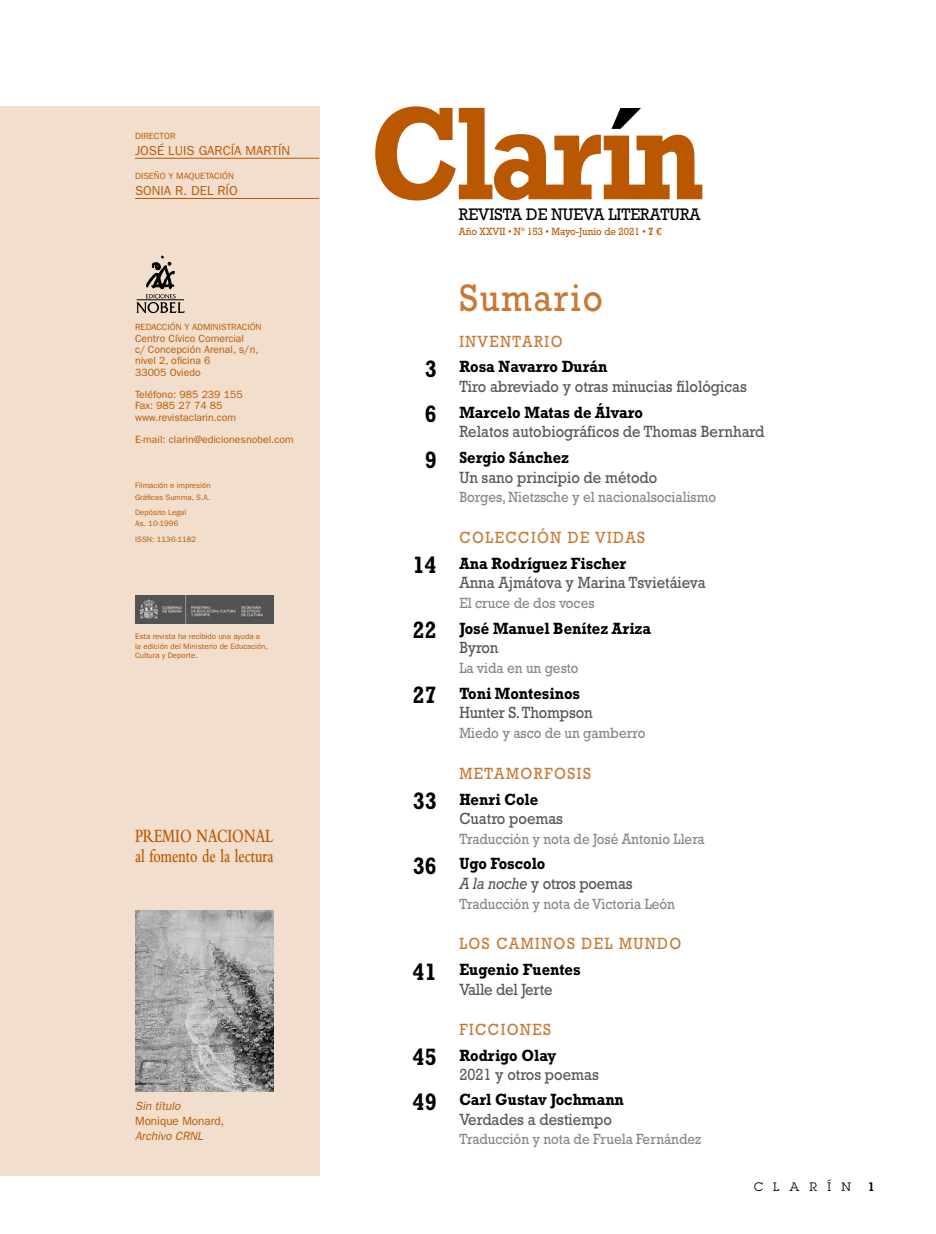
<style>
.page{position:relative;width:936px;height:1234px;background:#fff}
.page>*{position:absolute;margin:0;border:0;box-sizing:border-box;transform-origin:0 0}
.t1{font:39px "Rockwell Std";letter-spacing:.05em;color:#c87934;scale:.9 1}
.t2{font:600 19.5px/19.5px "Bembo Std";color:#ba5802;scale:.72 1}
.t3{font:16.95px "Rockwell Std";color:#000;scale:.93 1}
.t4{font:16.5px/26px "Rockwell Std";color:#575756;scale:.9 1}
.t5{font:700 16.5px/26px "Rockwell Std";color:#000;scale:.9 1}
.t6{font:16.5px/26px "Rockwell Std";letter-spacing:.1em;color:#c87934;scale:.9 1}
.t7{font:15px "Rockwell Std";color:#878787;scale:.9 1}
.t8{font:13.05px "ITC Franklin Gothic Std";color:#ba5802}
.t9{font:italic 12px "Franklin Gothic";color:#ba5802}
.t10{font:12px "ITC Franklin Gothic Std";color:#ba5802}
.t11{font:12px "Lubalin Graph Std";letter-spacing:.85em;color:#000}
.t12{font:600 12px "Lubalin Graph Std";color:#000}
.t13{font:10.65px "Rockwell Std";color:#ba5802;scale:.92 1}
.t14{font:10.5px/11.2px "ITC Franklin Gothic Std";color:#ba5802}
.t15{font:9px "ITC Franklin Gothic Std";color:#ba5802}
.t16{font:7.8px/11.2px "ITC Franklin Gothic Std";color:#ba5802}
.s1{font-weight:700}
.s2{font-weight:400;color:#c87934}
.s3{font-size:24px;color:#fff}
.s4{font-size:24px}
.s5{font-weight:700;font-size:24px;color:#fff}
.s6{font-weight:700;font-size:24px;color:#000}
.s7{font-weight:700;color:#000}
.s8{font-weight:400;color:#575756}
.s9{font-style:italic}
</style>
<div class="page">
<div style="left:0;top:106px;width:319px;height:1069px;background:#f1decc"></div>
<img style="left:135px;top:910px;width:139px;height:181px">
<svg style="left:375px;top:106px;width:327px;height:94px"></svg>
<hr style="left:135px;top:158px;width:184px;height:1px;background:#ba5802">
<hr style="left:135px;top:198px;width:184px;height:1px;background:#ba5802">
<img style="left:135px;top:595px;width:139px;height:28px">
<svg style="left:136px;top:256px;width:49px;height:57px"></svg>
<p class="t15" style="left:135px;top:131px;width:42px">DIRECTOR</p>
<p class="t8" style="left:135px;top:143px;width:157px">JOSÉ LUIS GARCÍA MARTÍN</p>
<p class="t15" style="left:135px;top:171px;width:100px">DISEÑO Y MAQUETACIÓN</p>
<p class="t8" style="left:135px;top:183px;width:104px">SONIA R. DEL RÍO</p>
<p class="t15" style="left:135px;top:322px;width:128px">REDACCIÓN Y ADMINISTRACIÓN</p>
<p class="t14" style="left:135px;top:332px;width:125px">Centro Cívico Comercial<br>c/ Concepción Arenal, s/n, nivel 2, oficina 6<br>33005 Oviedo</p>
<p class="t14" style="left:135px;top:389px;width:109px">Teléfono: 985 239 155<br>Fax: 985 27 74 85 www.revistaclarin.com</p>
<p class="t14" style="left:135px;top:434px;width:160px">E-mail: clarin@edicionesnobel.com</p>
<p class="t16" style="left:135px;top:480px;width:77px">Filmación e impresión<br>Gráficas Summa, S.A.</p>
<p class="t16" style="left:135px;top:507px;width:53px">Depósito Legal<br>As. 10-1996</p>
<p class="t16" style="left:135px;top:533px;width:63px">ISSN: 1136-1182</p>
<p class="t16" style="left:135px;top:632px;width:134px;line-height:9.4px">Esta revista ha recibido una ayuda a la edición del Ministerio de Educación,<br>Cultura y Deporte.</p>
<p class="t2" style="left:135px;top:826px;width:194px">PREMIO NACIONAL al fomento de la lectura</p>
<p class="t9" style="left:135px;top:1098px;width:47px">Sin título</p>
<p class="t10" style="left:135px;top:1113px;width:91px">Monique Monard,</p>
<p class="t9" style="left:135px;top:1128px;width:69px">Archivo CRNL</p>
<p class="t3" style="left:459px;top:204px;width:261px">REVISTA DE NUEVA LITERATURA</p>
<p class="t13" style="left:459px;top:225px;width:222px">Año XXVII • Nº 153 • Mayo-Junio de 2021 • <span class="s1">7</span> €</p>
<h1 class="t1" style="left:459px;top:275px;width:161px">Sumario</h1>
<p class="t5" style="left:413px;top:327px;width:218px;text-align:center"><span class="s2">INVENTARIO<br></span><span class="s3">0</span><span class="s4">3</span> Rosa Navarro Durán</p>
<p class="t4" style="left:413px;top:373px;width:373px;text-indent:46px">Tiro abreviado y otras minucias filológicas<br><span class="s5">0</span><span class="s6">6</span> <span class="s7">Marcelo Matas de Álvaro</span></p>
<p class="t4" style="left:413px;top:418px;width:392px;text-indent:46px">Relatos autobiográficos de Thomas Bernhard<br><span class="s5">0</span><span class="s6">9</span> <span class="s7">Sergio Sánchez</span></p>
<p class="t4" style="left:459px;top:464px;width:221px">Un sano principio de método</p>
<p class="t7" style="left:459px;top:488px;width:287px">Borges, Nietzsche y el nacionalsocialismo</p>
<p class="t5" style="left:413px;top:524px;width:259px;text-indent:46px"><span class="s2">COLECCIÓN DE VIDAS<br></span><span class="s4">14</span> Ana Rodríguez Fischer</p>
<p class="t4" style="left:459px;top:569px;width:275px">Anna Ajmátova y Marina Tsvietáieva</p>
<p class="t7" style="left:459px;top:594px;width:152px">El cruce de dos voces</p>
<p class="t5" style="left:459px;top:618px;width:215px;line-height:19.5px;text-indent:-46px"><span class="s4">22</span> José Manuel Benítez Ariza<br><span class="s8">Byron</span></p>
<p class="t7" style="left:459px;top:659px;width:134px">La vida en un gesto</p>
<p class="t4" style="left:459px;top:683px;width:150px;line-height:19.5px;text-indent:-46px"><span class="s6">27</span> <span class="s7">Toni Montesinos<br></span>Hunter S. Thompson</p>
<p class="t7" style="left:459px;top:724px;width:208px">Miedo y asco de un gamberro</p>
<p class="t6" style="left:413px;top:759px;width:199px;text-indent:46px">METAMORFOSIS<br><span class="s6">33</span> <span class="s7">Henri Cole</span></p>
<p class="t4" style="left:459px;top:805px;width:117px">Cuatro poemas</p>
<p class="t7" style="left:459px;top:829px;width:274px">Traducción y nota de José Antonio Llera</p>
<p class="t4" style="left:459px;top:853px;width:194px;line-height:19.5px;text-indent:-46px"><span class="s6">36</span> <span class="s7">Ugo Foscolo<br></span><span class="s9">A la noche</span> y otros poemas</p>
<p class="t7" style="left:459px;top:894px;width:241px">Traducción y nota de Victoria León</p>
<p class="t6" style="left:413px;top:930px;width:300px;text-indent:46px">LOS CAMINOS DEL MUNDO<br><span class="s6">41</span> <span class="s7">Eugenio Fuentes</span></p>
<p class="t4" style="left:459px;top:975px;width:105px">Valle del Jerte</p>
<p class="t5" style="left:413px;top:1016px;width:161px;line-height:25px;text-indent:46px"><span class="s2">FICCIONES<br></span><span class="s4">45</span> Rodrigo Olay</p>
<p class="t5" style="left:413px;top:1061px;width:236px;line-height:25px;text-indent:46px"><span class="s8">2021 y otros poemas<br></span><span class="s4">49</span> Carl Gustav Jochmann</p>
<p class="t4" style="left:459px;top:1105px;width:171px">Verdades a destiempo</p>
<p class="t7" style="left:459px;top:1130px;width:270px">Traducción y nota de Fruela Fernández</p>
<p class="t11" style="left:754px;top:1179px;width:98px">CLARÍN</p>
<p class="t12" style="left:867px;top:1178px;width:8px">1</p>
</div>
